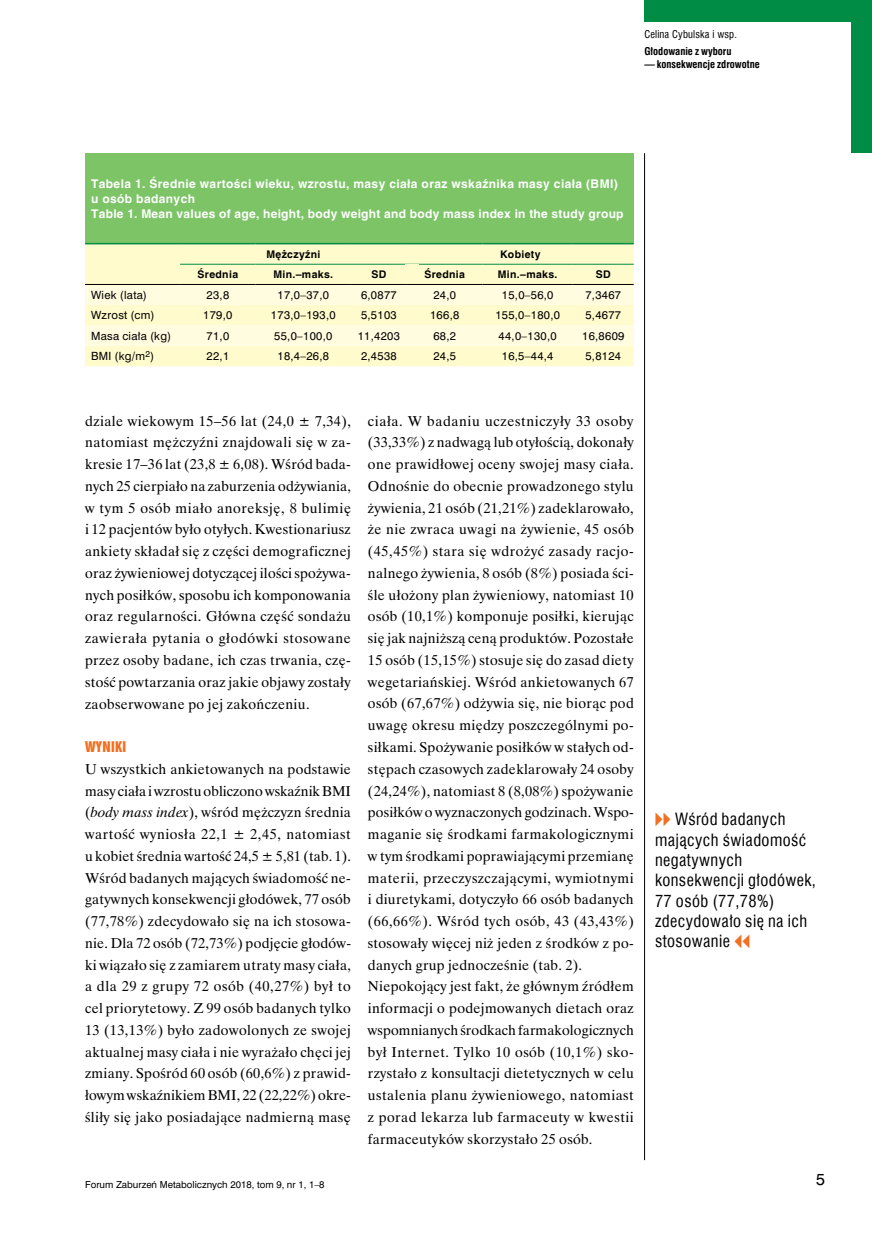
<style>
.page{position:relative;width:872px;height:1234px;background:#fff}
.page>*{position:absolute;margin:0;border:0;box-sizing:border-box;transform-origin:0 0}
.t1{font:16.5px/20.2px "Swis 721 Cn EU";letter-spacing:.025em;color:#000}
.t2{font:15px "Swis 721 PL";color:#000}
.t3{font:14.25px/21.8px "Time Ibis EE";letter-spacing:.025em;color:#000;text-align:justify}
.t4{font:13.5px "Swis 921 EU";letter-spacing:.025em;color:#f36f21}
.t5{font:700 12px/15px "Switzerland";letter-spacing:.035em;color:#fff}
.t6{font:10.5px "Swis 721 PL";letter-spacing:.03em;color:#000}
.t7{font:700 10.5px "Switzerland";letter-spacing:.035em;color:#000}
.t8{font:700 10.5px "Swis 721 Cn EU";color:#000}
.t9{font:10.5px "Swis 721 Cn EU";letter-spacing:.01em;color:#000}
.t10{font:9px "Swis 721 PL";color:#000}
.s1{font-style:italic}
.s2{font-family:"Newspaper Pi PL";color:#f36f21}
</style>
<div class="page">
<hr style="left:644px;top:153px;width:1px;height:1006px;background:#000">
<div style="left:644px;top:0;width:228px;height:21px;background:#008c44"></div>
<div style="left:850px;top:0;width:22px;height:153px;background:#008c44"></div>
<div style="left:85px;top:153px;width:549px;height:90px;background:#7cc466"></div>
<div style="left:85px;top:244px;width:549px;height:122px;background:#fffbcc"></div>
<svg style="left:85px;top:285px;width:549px;height:61px;background:#fffbd8"></svg>
<hr style="left:180px;top:264px;width:76px;height:1px;background:#008c44">
<hr style="left:256px;top:264px;width:95px;height:1px;background:#008c44">
<hr style="left:351px;top:264px;width:56px;height:1px;background:#008c44">
<hr style="left:407px;top:264px;width:75px;height:1px;background:#008c44">
<hr style="left:482px;top:264px;width:91px;height:1px;background:#008c44">
<hr style="left:573px;top:264px;width:61px;height:1px;background:#008c44">
<hr style="left:85px;top:284px;width:95px;height:1px;background:#000">
<hr style="left:180px;top:284px;width:76px;height:1px;background:#000">
<hr style="left:256px;top:284px;width:95px;height:1px;background:#000">
<hr style="left:351px;top:284px;width:56px;height:1px;background:#000">
<hr style="left:407px;top:284px;width:75px;height:1px;background:#000">
<hr style="left:482px;top:284px;width:91px;height:1px;background:#000">
<hr style="left:573px;top:284px;width:61px;height:1px;background:#000">
<hr style="left:85px;top:243px;width:95px;height:1px;background:#008c44">
<hr style="left:180px;top:243px;width:76px;height:1px;background:#008c44">
<hr style="left:256px;top:243px;width:95px;height:1px;background:#008c44">
<hr style="left:351px;top:243px;width:56px;height:1px;background:#008c44">
<hr style="left:407px;top:243px;width:75px;height:1px;background:#008c44">
<hr style="left:482px;top:243px;width:91px;height:1px;background:#008c44">
<hr style="left:573px;top:243px;width:61px;height:1px;background:#008c44">
<svg style="left:405px;top:264px;width:14px;height:1px"></svg>
<p class="t9" style="left:644px;top:27px;width:94px">Celina Cybulska i wsp.</p>
<p class="t8" style="left:644px;top:45px;width:89px">Głodowanie z wyboru</p>
<p class="t8" style="left:644px;top:58px;width:117px">— konsekwencje zdrowotne</p>
<p class="t5" style="left:91px;top:176px;width:534px">Tabela 1. Średnie wartości wieku, wzrostu, masy ciała oraz wskaźnika masy ciała (BMI) u osób badanych<br>Table 1. Mean values of age, height, body weight and body mass index in the study group</p>
<p class="t7" style="left:266px;top:248px;width:56px">Mężczyźni</p>
<p class="t7" style="left:500px;top:248px;width:42px">Kobiety</p>
<p class="t7" style="left:197px;top:268px;width:42px">Średnia</p>
<p class="t7" style="left:273px;top:268px;width:61px">Min.–maks.</p>
<p class="t7" style="left:371px;top:268px;width:16px">SD</p>
<p class="t7" style="left:424px;top:268px;width:42px">Średnia</p>
<p class="t7" style="left:498px;top:268px;width:61px">Min.–maks.</p>
<p class="t7" style="left:596px;top:268px;width:16px">SD</p>
<p class="t6" style="left:91px;top:288px;width:57px">Wiek (lata)</p>
<p class="t6" style="left:206px;top:288px;width:24px">23,8</p>
<p class="t6" style="left:277px;top:288px;width:53px">17,0–37,0</p>
<p class="t6" style="left:361px;top:288px;width:37px">6,0877</p>
<p class="t6" style="left:433px;top:288px;width:24px">24,0</p>
<p class="t6" style="left:502px;top:288px;width:53px">15,0–56,0</p>
<p class="t6" style="left:585px;top:288px;width:37px">7,3467</p>
<p class="t6" style="left:91px;top:308px;width:65px">Wzrost (cm)</p>
<p class="t6" style="left:203px;top:308px;width:31px">179,0</p>
<p class="t6" style="left:271px;top:308px;width:66px">173,0–193,0</p>
<p class="t6" style="left:361px;top:308px;width:37px">5,5103</p>
<p class="t6" style="left:430px;top:308px;width:31px">166,8</p>
<p class="t6" style="left:495px;top:308px;width:66px">155,0–180,0</p>
<p class="t6" style="left:585px;top:308px;width:37px">5,4677</p>
<p class="t6" style="left:91px;top:329px;width:82px">Masa ciała (kg)</p>
<p class="t6" style="left:206px;top:329px;width:24px">71,0</p>
<p class="t6" style="left:274px;top:329px;width:60px">55,0–100,0</p>
<p class="t6" style="left:358px;top:329px;width:44px">11,4203</p>
<p class="t6" style="left:433px;top:329px;width:24px">68,2</p>
<p class="t6" style="left:498px;top:329px;width:60px">44,0–130,0</p>
<p class="t6" style="left:582px;top:329px;width:44px">16,8609</p>
<p class="t6" style="left:91px;top:349px;width:65px">BMI (kg/m<sup>2</sup>)</p>
<p class="t6" style="left:206px;top:349px;width:24px">22,1</p>
<p class="t6" style="left:277px;top:349px;width:53px">18,4–26,8</p>
<p class="t6" style="left:361px;top:349px;width:37px">2,4538</p>
<p class="t6" style="left:433px;top:349px;width:24px">24,5</p>
<p class="t6" style="left:502px;top:349px;width:53px">16,5–44,4</p>
<p class="t6" style="left:585px;top:349px;width:37px">5,8124</p>
<p class="t3" style="left:85px;top:409px;width:267px">dziale wiekowym 15–56 lat (24,0 ± 7,34), natomiast mężczyźni znajdowali się w za&shy;kresie 17–36 lat (23,8 ± 6,08). Wśród bada&shy;nych 25 cierpiało na zaburzenia odżywiania, w tym 5 osób miało anoreksję, 8 bulimię i 12 pacjentów było otyłych. Kwestionariusz ankiety składał się z części demograficznej oraz żywieniowej dotyczącej ilości spożywa&shy;nych posiłków, sposobu ich komponowania oraz regularności. Główna część sondażu zawierała pytania o głodówki stosowane przez osoby badane, ich czas trwania, czę&shy;stość powtarzania oraz jakie objawy zostały zaobserwowane po jej zakończeniu.</p>
<p class="t4" style="left:85px;top:737px;width:42px">Wyniki</p>
<p class="t3" style="left:85px;top:757px;width:267px">U wszystkich ankietowanych na podstawie masy ciała iwzrostu obliczono wskaźnik BMI (<span class="s1">body mass index</span>), wśród mężczyzn średnia wartość wyniosła 22,1 ± 2,45, natomiast u kobiet średnia wartość 24,5 ± 5,81 (tab. 1).<br>Wśród badanych mających świadomość ne&shy;gatywnych konsekwencji głodówek, 77 osób (77,78%) zdecydowało się na ich stosowa&shy;nie. Dla 72 osób (72,73%) podjęcie głodów&shy;ki wiązało się z zamiarem utraty masy ciała, a dla 29 z grupy 72 osób (40,27%) był to cel priorytetowy. Z 99 osób badanych tylko 13 (13,13%) było zadowolonych ze swojej aktualnej masy ciała i nie wyrażało chęci jej zmiany. Spośród 60 osób (60,6%) z prawid&shy;łowym wskaźnikiem BMI, 22 (22,22%) okre&shy;śliły się jako posiadające nadmierną masę</p>
<p class="t3" style="left:368px;top:409px;width:267px;text-align:left">ciała. W badaniu uczestniczyły 33 osoby (33,33%) z nadwagą lub otyłością, dokonały one prawidłowej oceny swojej masy ciała.<br>Odnośnie do obecnie prowadzonego stylu żywienia, 21 osób (21,21%) zadeklarowało, że nie zwraca uwagi na żywienie, 45 osób (45,45%) stara się wdrożyć zasady racjo&shy;nalnego żywienia, 8 osób (8%) posiada ści&shy;śle ułożony plan żywieniowy, natomiast 10 osób (10,1%) komponuje posiłki, kierując się jak najniższą ceną produktów. Pozostałe 15 osób (15,15%) stosuje się do zasad diety wegetariańskiej. Wśród ankietowanych 67 osób (67,67%) odżywia się, nie biorąc pod uwagę okresu między poszczególnymi po&shy;siłkami. Spożywanie posiłków w stałych od&shy;stępach czasowych zadeklarowały 24 osoby (24,24%), natomiast 8 (8,08%) spożywanie posiłków owyznaczonych godzinach. Wspo&shy;maganie się środkami farmakologicznymi w tym środkami poprawiającymi przemianę materii, przeczyszczającymi, wymiotnymi i diuretykami, dotyczyło 66 osób badanych (66,66%). Wśród tych osób, 43 (43,43%) stosowały więcej niż jeden z środków z po&shy;danych grup jednocześnie (tab. 2).<br>Niepokojący jest fakt, że głównym źródłem informacji o podejmowanych dietach oraz wspomnianych środkach farmakologicznych był Internet. Tylko 10 osób (10,1%) sko&shy;rzystało z konsultacji dietetycznych w celu ustalenia planu żywieniowego, natomiast z porad lekarza lub farmaceuty w kwestii farmaceutyków skorzystało 25 osób.</p>
<p class="t1" style="left:655px;top:809px;width:163px"><span class="s2">VV</span> Wśród badanych mających świadomość negatywnych konsekwencji głodówek,<br>77 osób (77,78%) zdecydowało się na ich stosowanie <span class="s2">CC</span></p>
<p class="t10" style="left:85px;top:1178px;width:241px">Forum Zaburzeń Metabolicznych 2018, tom 9, nr 1, 1–8</p>
<p class="t2" style="left:816px;top:1169px;width:10px">5</p>
</div>
